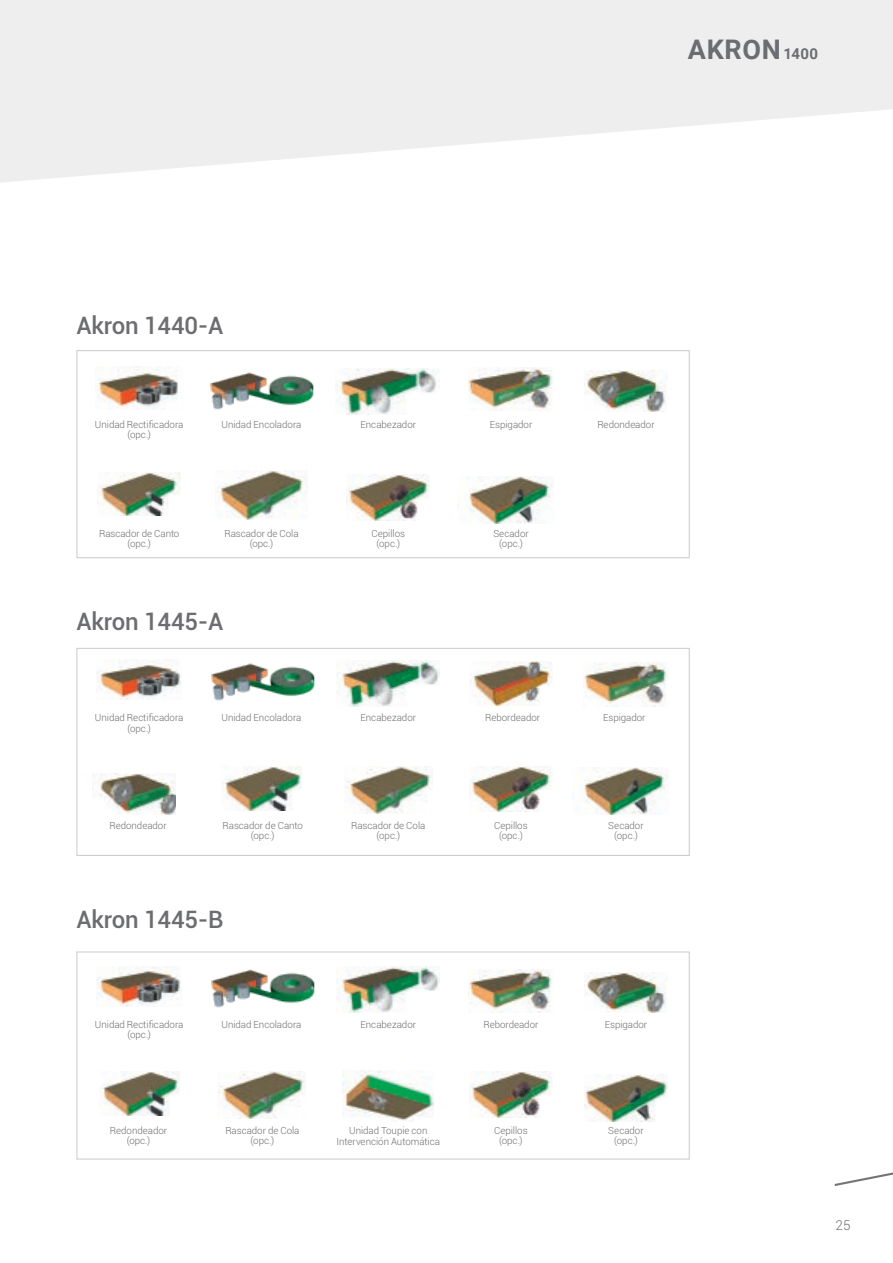
<style>
.page{position:relative;width:893px;height:1263px;background:#fff}
.page>*{position:absolute;margin:0;border:0;box-sizing:border-box;transform-origin:0 0}
.t1{font:700 27px "Roboto";letter-spacing:.025em;color:#6c6d70}
.t2{font:500 24px "Roboto";letter-spacing:-.01em;color:#6c6d70}
.t3{font:300 13.5px "Roboto";color:#6c6d70}
.t4{font:300 9.75px/10.5px "Roboto";color:#6c6d70;text-align:center}
.s1{font-size:15px}
</style>
<div class="page">
<svg style="left:0;top:0;width:893px;height:183px;fill:#eeeeef"></svg>
<img style="left:97px;top:660px;width:84px;height:40px">
<img style="left:97px;top:966px;width:84px;height:40px">
<img style="left:211px;top:663px;width:104px;height:38px">
<img style="left:211px;top:969px;width:104px;height:39px">
<img style="left:337px;top:660px;width:103px;height:46px">
<img style="left:337px;top:967px;width:103px;height:46px">
<img style="left:95px;top:367px;width:83px;height:42px">
<img style="left:210px;top:372px;width:104px;height:38px">
<img style="left:335px;top:368px;width:102px;height:46px">
<img style="left:468px;top:368px;width:85px;height:43px">
<div style="left:77px;top:350px;width:613px;height:208px;border:1px solid #c9cacc"></div>
<div style="left:77px;top:648px;width:613px;height:208px;border:1px solid #c9cacc"></div>
<img style="left:469px;top:661px;width:83px;height:45px">
<img style="left:585px;top:371px;width:82px;height:40px">
<img style="left:99px;top:472px;width:82px;height:44px">
<img style="left:217px;top:471px;width:90px;height:48px">
<img style="left:347px;top:475px;width:83px;height:45px">
<img style="left:584px;top:663px;width:83px;height:43px">
<img style="left:469px;top:969px;width:83px;height:43px">
<img style="left:93px;top:773px;width:83px;height:41px">
<img style="left:223px;top:766px;width:79px;height:44px">
<img style="left:101px;top:1071px;width:78px;height:44px">
<img style="left:345px;top:767px;width:87px;height:46px">
<img style="left:218px;top:1072px;width:88px;height:46px">
<img style="left:470px;top:766px;width:82px;height:46px">
<img style="left:470px;top:1071px;width:82px;height:46px">
<img style="left:585px;top:972px;width:82px;height:41px">
<img style="left:457px;top:477px;width:96px;height:46px">
<img style="left:572px;top:767px;width:96px;height:47px">
<img style="left:585px;top:1074px;width:82px;height:47px">
<svg style="left:835px;top:1172px;width:58px;height:14px"></svg>
<img style="left:343px;top:1070px;width:91px;height:51px">
<div style="left:77px;top:951px;width:613px;height:208px;border:1px solid #c9cacc"></div>
<p class="t1" style="left:688px;top:30px;width:132px">AKRON <span class="s1">1400</span></p>
<p class="t2" style="left:77px;top:309px;width:148px">Akron 1440-A</p>
<p class="t4" style="left:95px;top:419px;width:90px">Unidad Rectificadora</p>
<p class="t4" style="left:222px;top:419px;width:81px">Unidad Encoladora</p>
<p class="t4" style="left:360px;top:419px;width:57px">Encabezador</p>
<p class="t4" style="left:127px;top:429px;width:25px">(opc.)</p>
<p class="t4" style="left:490px;top:419px;width:44px">Espigador</p>
<p class="t4" style="left:99px;top:528px;width:82px">Rascador de Canto (opc.)</p>
<p class="t4" style="left:224px;top:528px;width:76px">Rascador de Cola (opc.)</p>
<p class="t4" style="left:372px;top:528px;width:35px">Cepillos (opc.)</p>
<p class="t4" style="left:493px;top:528px;width:37px">Secador (opc.)</p>
<p class="t2" style="left:77px;top:605px;width:148px">Akron 1445-A</p>
<p class="t4" style="left:95px;top:712px;width:90px">Unidad Rectificadora</p>
<p class="t4" style="left:222px;top:712px;width:81px">Unidad Encoladora</p>
<p class="t4" style="left:360px;top:712px;width:57px">Encabezador</p>
<p class="t4" style="left:127px;top:723px;width:25px">(opc.)</p>
<p class="t4" style="left:485px;top:712px;width:57px">Rebordeador</p>
<p class="t4" style="left:109px;top:819px;width:59px">Redondeador</p>
<p class="t4" style="left:351px;top:819px;width:76px">Rascador de Cola (opc.)</p>
<p class="t4" style="left:494px;top:819px;width:35px">Cepillos (opc.)</p>
<p class="t4" style="left:223px;top:819px;width:82px">Rascador de Canto (opc.)</p>
<p class="t2" style="left:77px;top:902px;width:148px">Akron 1445-B</p>
<p class="t4" style="left:95px;top:1019px;width:90px">Unidad Rectificadora</p>
<p class="t4" style="left:222px;top:1019px;width:81px">Unidad Encoladora</p>
<p class="t4" style="left:360px;top:1019px;width:57px">Encabezador</p>
<p class="t4" style="left:127px;top:1029px;width:25px">(opc.)</p>
<p class="t4" style="left:483px;top:1019px;width:57px">Rebordeador</p>
<p class="t4" style="left:597px;top:419px;width:59px">Redondeador</p>
<p class="t4" style="left:603px;top:712px;width:44px">Espigador</p>
<p class="t4" style="left:608px;top:819px;width:37px">Secador (opc.)</p>
<p class="t4" style="left:605px;top:1019px;width:44px">Espigador</p>
<p class="t4" style="left:110px;top:1125px;width:59px">Redondeador (opc.)</p>
<p class="t4" style="left:349px;top:1125px;width:80px">Unidad Toupie con</p>
<p class="t4" style="left:225px;top:1125px;width:76px">Rascador de Cola (opc.)</p>
<p class="t4" style="left:337px;top:1136px;width:105px">Intervención Automática</p>
<p class="t4" style="left:494px;top:1125px;width:35px">Cepillos (opc.)</p>
<p class="t4" style="left:608px;top:1125px;width:37px">Secador (opc.)</p>
<h3 class="t3" style="left:836px;top:1215px;width:16px">25</h3>
</div>
